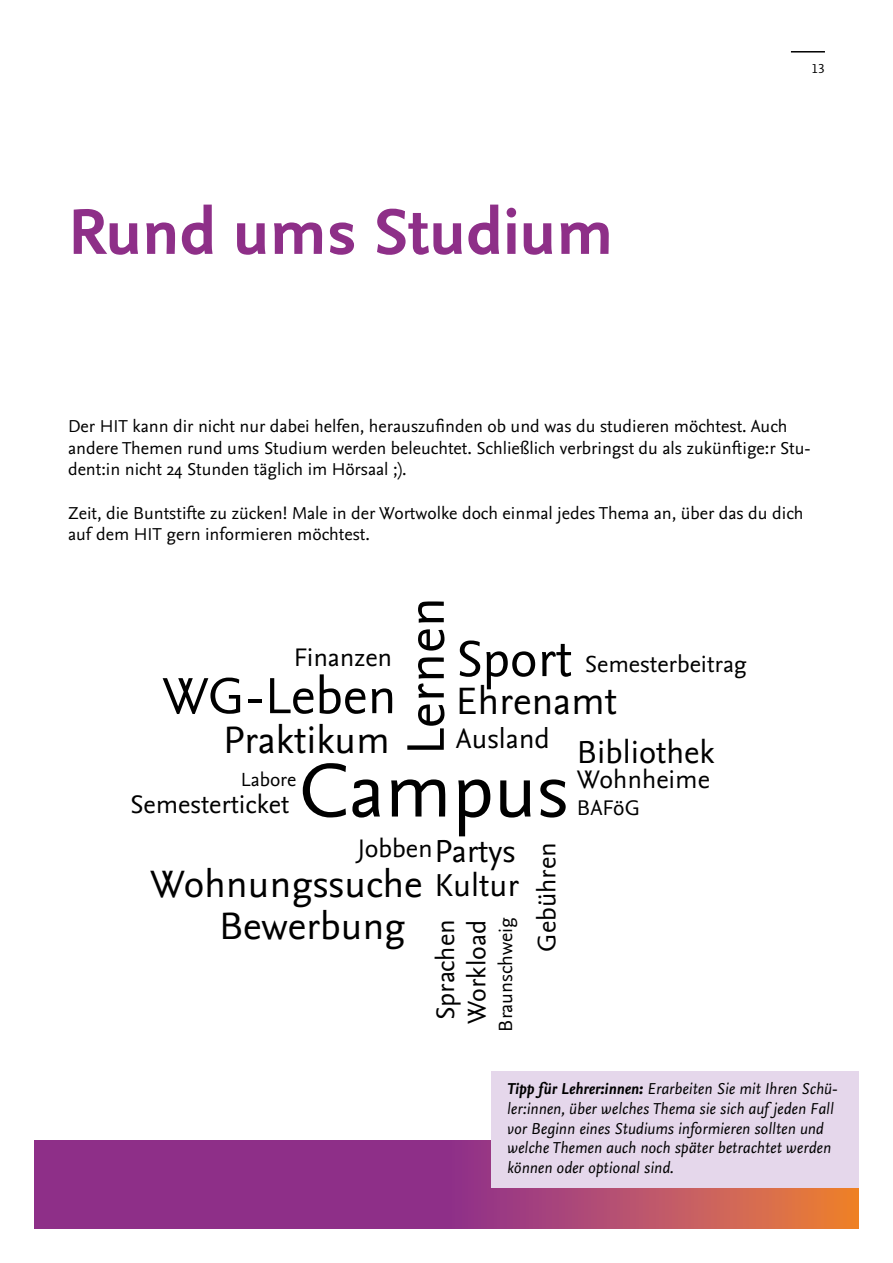
<style>
.page{position:relative;width:893px;height:1263px;background:#fff}
.page>*{position:absolute;margin:0;border:0;box-sizing:border-box;transform-origin:0 0}
.t1{font:79.65px "Nexus Sans Pro";color:#000}
.t2{font:700 67.5px "Nexus Sans Pro";color:#8e2f88}
.t3{font:55.35px "Nexus Sans Pro";color:#000}
.t4{font:53.1px "Nexus Sans Pro";color:#000}
.t5{font:39.9px/42px "Nexus Sans Pro";color:#000}
.t6{font:33.15px "Nexus Sans Pro";color:#000}
.t7{font:28.8px "Nexus Sans Pro";color:#000}
.t8{font:26.55px/31.5px "Nexus Sans Pro";color:#000}
.t9{font:24.3px "Nexus Sans Pro";color:#000}
.t10{font:22.2px "Nexus Sans Pro";color:#000}
.t11{font:19.95px "Nexus Sans Pro";color:#000}
.t12{font:18px/21.6px "Nexus Sans Pro";color:#000}
.t13{font:italic 16.5px/19.8px "Nexus Sans Pro";color:#000}
.t14{font:13.5px "Nexus Sans Pro";color:#000}
.s1{font-size:53.1px}
.s2{font-size:33.15px}
.s3{font-weight:700}
</style>
<div class="page">
<hr style="left:791px;top:51px;width:34px;height:2px;background:#000">
<svg style="left:34px;top:1140px;width:825px;height:89px;background:#9c3b7d"></svg>
<div style="left:492px;top:1071px;width:367px;height:117px;background:#e5d7eb"></div>
<h2 class="t2" style="left:68px;top:181px;width:547px">Rund ums Studium</h2>
<p class="t14" style="left:811px;top:58px;width:15px">13</p>
<p class="t12" style="left:68px;top:415px;width:744px">Der HIT kann dir nicht nur dabei helfen, herauszufinden ob und was du studieren möchtest. Auch andere Themen rund ums Studium werden beleuchtet. Schließlich verbringst du als zukünftige:r Stu&shy;dent:in nicht 24 Stunden täglich im Hörsaal ;).</p>
<p class="t12" style="left:68px;top:501px;width:737px">Zeit, die Buntstifte zu zücken! Male in der Wortwolke doch einmal jedes Thema an, über das du dich auf dem HIT gern informieren möchtest.</p>
<h3 class="t3" style="left:384px;top:755px;width:160px;rotate:-90deg">Lernen</h3>
<h3 class="t9" style="left:456px;top:646px;width:292px"><span class="s1">Sport</span> Semesterbeitrag</h3>
<h3 class="t8" style="left:294px;top:640px;width:100px">Finanzen</h3>
<h3 class="t4" style="left:162px;top:656px;width:236px">WG-Leben</h3>
<h3 class="t5" style="left:456px;top:677px;width:163px">Ehrenamt</h3>
<h3 class="t5" style="left:223px;top:717px;width:168px">Praktikum</h3>
<h3 class="t7" style="left:456px;top:717px;width:96px">Ausland</h3>
<h3 class="t6" style="left:577px;top:727px;width:139px">Bibliothek</h3>
<p class="t10" style="left:577px;top:791px;width:65px">BAFöG</p>
<h1 class="t1" style="left:299px;top:730px;width:271px">Campus</h1>
<p class="t11" style="left:241px;top:765px;width:57px">Labore</p>
<h3 class="t8" style="left:577px;top:762px;width:134px">Wohnheime</h3>
<h3 class="t8" style="left:130px;top:787px;width:161px">Semesterticket</h3>
<h3 class="t8" style="left:357px;top:831px;width:160px">Jobben <span class="s2">Partys</span></h3>
<h3 class="t5" style="left:219px;top:861px;width:301px;text-indent:-69px">Wohnungssuche <span class="s2">Kultur<br></span>Bewerbung</h3>
<h3 class="t8" style="left:530px;top:952px;width:111px;rotate:-90deg">Gebühren</h3>
<h3 class="t8" style="left:428px;top:1024px;width:106px;rotate:-90deg">Sprachen<br>Workload</h3>
<p class="t11" style="left:491px;top:1031px;width:116px;rotate:-90deg">Braunschweig</p>
<p class="t13" style="left:507px;top:1078px;width:332px"><span class="s3">Tipp für Lehrer:innen:</span> Erarbeiten Sie mit Ihren Schü&shy;ler:innen, über welches Thema sie sich auf jeden Fall vor Beginn eines Studiums informieren sollten und welche Themen auch noch später betrachtet werden können oder optional sind.</p>
</div>
